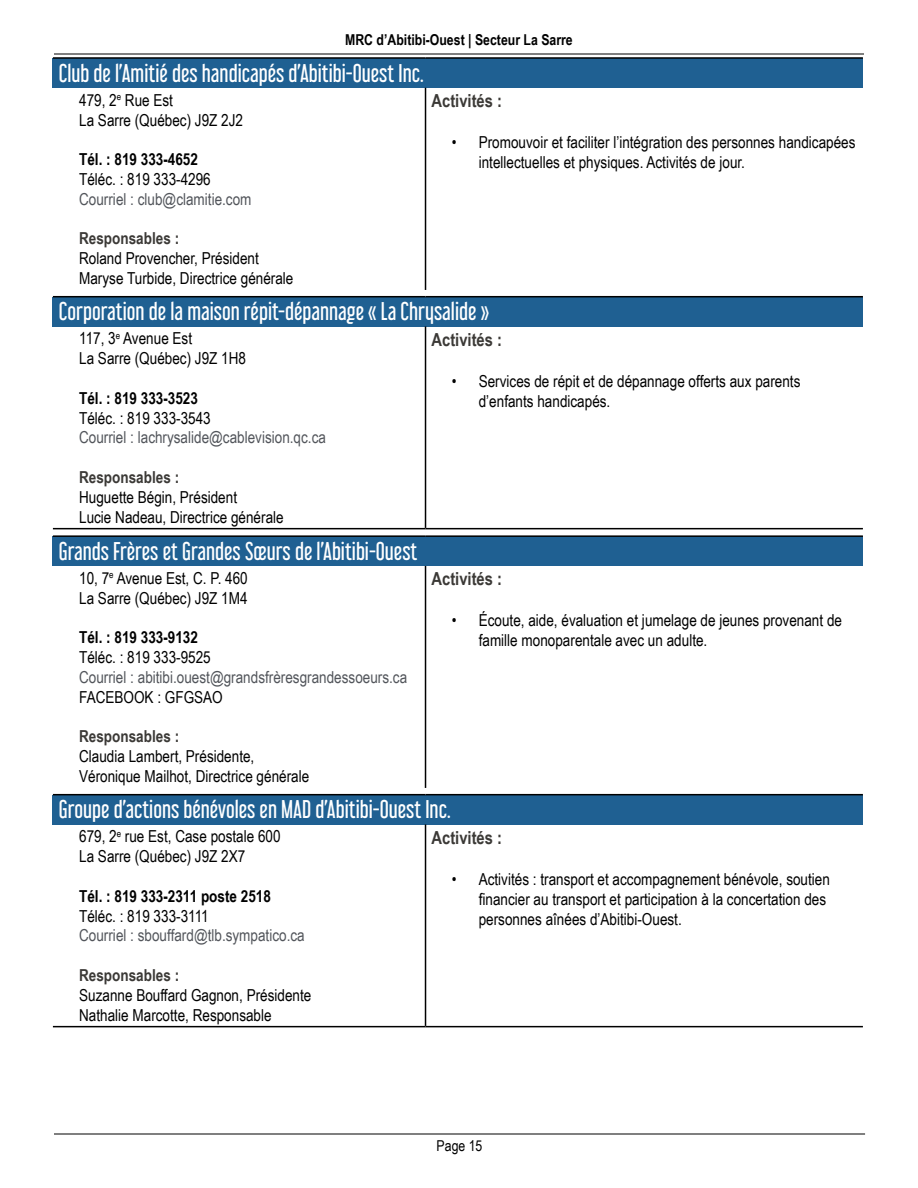
<style>
.page{position:relative;width:918px;height:1188px;background:#fff}
.page>*{position:absolute;margin:0;border:0;box-sizing:border-box;transform-origin:0 0}
.t1{font:22.5px "Libel Suit Rg";color:#fff}
.t2{font:700 18px "Arial Narrow";color:#3b3936}
.t3{font:16.5px/19.8px "Arial Narrow";color:#000}
.t4{font:16.5px "Arial Narrow";color:#52555b}
.t5{font:700 16.5px "Arial Narrow";color:#000}
.t6{font:700 16.5px "Arial Narrow";color:#3b3936}
.t7{font:700 15px "Arial Narrow";color:#000}
.t8{font:15px "Arial Narrow";color:#000}
</style>
<div class="page">
<hr style="left:54px;top:1134px;width:811px;height:1px;background:#000">
<hr style="left:54px;top:54px;width:810px;height:1px;background:#000">
<div style="left:53px;top:58px;width:810px;height:30px;background:#1f6092"></div>
<hr style="left:53px;top:57px;width:373px;height:2px;background:#000">
<hr style="left:426px;top:57px;width:437px;height:2px;background:#000">
<hr style="left:425px;top:88px;width:1px;height:202px;background:#000">
<div style="left:53px;top:297px;width:810px;height:29px;background:#1f6092"></div>
<hr style="left:53px;top:296px;width:373px;height:1px;background:#000">
<hr style="left:426px;top:296px;width:437px;height:1px;background:#000">
<hr style="left:425px;top:326px;width:1px;height:202px;background:#000">
<hr style="left:53px;top:528px;width:373px;height:1px;background:#000">
<hr style="left:426px;top:528px;width:437px;height:1px;background:#000">
<div style="left:53px;top:536px;width:810px;height:30px;background:#1f6092"></div>
<hr style="left:53px;top:535px;width:373px;height:2px;background:#000">
<hr style="left:426px;top:535px;width:437px;height:2px;background:#000">
<hr style="left:425px;top:566px;width:1px;height:222px;background:#000">
<div style="left:53px;top:795px;width:810px;height:29px;background:#1f6092"></div>
<hr style="left:53px;top:794px;width:373px;height:1px;background:#000">
<hr style="left:426px;top:794px;width:437px;height:1px;background:#000">
<hr style="left:425px;top:824px;width:1px;height:202px;background:#000">
<hr style="left:53px;top:1026px;width:373px;height:1px;background:#000">
<hr style="left:426px;top:1026px;width:437px;height:1px;background:#000">
<p class="t7" style="left:345px;top:29px;width:229px">MRC d’Abitibi-Ouest | Secteur La Sarre</p>
<h1 class="t1" style="left:59px;top:55px;width:366px">Club de l’Amitié des handicapés d’Abitibi-Ouest Inc.</h1>
<p class="t3" style="left:79px;top:89px;width:165px">479, 2<sup>e</sup> Rue Est<br>La Sarre (Québec) J9Z 2J2</p>
<p class="t5" style="left:79px;top:147px;width:120px">Tél. : 819 333-4652</p>
<p class="t3" style="left:79px;top:169px;width:133px">Téléc. : 819 333-4296</p>
<p class="t4" style="left:79px;top:187px;width:174px">Courriel : club@clamitie.com</p>
<p class="t6" style="left:79px;top:226px;width:102px">Responsables :</p>
<p class="t3" style="left:79px;top:248px;width:216px">Roland Provencher, Président<br>Maryse Turbide, Directrice générale</p>
<p class="t2" style="left:432px;top:87px;width:72px">Activités :</p>
<p class="t3" style="left:479px;top:132px;width:378px;text-indent:-27px">• Promouvoir et faciliter l’intégration des personnes handicapées intellectuelles et physiques. Activités de jour.</p>
<h1 class="t1" style="left:59px;top:293px;width:432px">Corporation de la maison répit-dépannage « La Chrysalide »</h1>
<p class="t3" style="left:79px;top:328px;width:168px">117, 3<sup>e</sup> Avenue Est<br>La Sarre (Québec) J9Z 1H8</p>
<p class="t5" style="left:79px;top:386px;width:120px">Tél. : 819 333-3523</p>
<p class="t3" style="left:79px;top:407px;width:133px">Téléc. : 819 333-3543</p>
<p class="t4" style="left:79px;top:426px;width:248px">Courriel : lachrysalide@cablevision.qc.ca</p>
<p class="t6" style="left:79px;top:465px;width:102px">Responsables :</p>
<p class="t3" style="left:79px;top:487px;width:206px">Huguette Bégin, Président<br>Lucie Nadeau, Directrice générale</p>
<p class="t2" style="left:432px;top:326px;width:72px">Activités :</p>
<p class="t3" style="left:479px;top:371px;width:323px;text-indent:-27px">• Services de répit et de dépannage offerts aux parents d’enfants handicapés.</p>
<h1 class="t1" style="left:59px;top:533px;width:360px">Grands Frères et Grandes Sœurs de l’Abitibi-Ouest</h1>
<p class="t3" style="left:79px;top:568px;width:170px">10, 7<sup>e</sup> Avenue Est, C. P. 460<br>La Sarre (Québec) J9Z 1M4</p>
<p class="t5" style="left:79px;top:625px;width:120px">Tél. : 819 333-9132</p>
<p class="t3" style="left:79px;top:647px;width:133px">Téléc. : 819 333-9525</p>
<p class="t4" style="left:79px;top:665px;width:330px">Courriel : abitibi.ouest@grandsfrèresgrandessoeurs.ca</p>
<p class="t3" style="left:79px;top:686px;width:145px">FACEBOOK : GFGSAO</p>
<p class="t6" style="left:79px;top:724px;width:102px">Responsables :</p>
<p class="t3" style="left:79px;top:746px;width:232px">Claudia Lambert, Présidente,<br>Véronique Mailhot, Directrice générale</p>
<p class="t2" style="left:432px;top:565px;width:72px">Activités :</p>
<p class="t3" style="left:479px;top:610px;width:365px;text-indent:-27px">• Écoute, aide, évaluation et jumelage de jeunes provenant de famille monoparentale avec un adulte.</p>
<h1 class="t1" style="left:59px;top:791px;width:393px">Groupe d’actions bénévoles en MAD d’Abitibi-Ouest Inc.</h1>
<p class="t3" style="left:79px;top:826px;width:203px">679, 2<sup>e</sup> rue Est, Case postale 600<br>La Sarre (Québec) J9Z 2X7</p>
<p class="t5" style="left:79px;top:884px;width:193px">Tél. : 819 333-2311 poste 2518</p>
<p class="t3" style="left:79px;top:905px;width:131px">Téléc. : 819 333-3111</p>
<p class="t4" style="left:79px;top:924px;width:227px">Courriel : sbouffard@tlb.sympatico.ca</p>
<p class="t6" style="left:79px;top:963px;width:102px">Responsables :</p>
<p class="t3" style="left:79px;top:985px;width:234px">Suzanne Bouffard Gagnon, Présidente<br>Nathalie Marcotte, Responsable</p>
<p class="t2" style="left:432px;top:824px;width:72px">Activités :</p>
<p class="t3" style="left:479px;top:869px;width:353px;text-indent:-27px">• Activités : transport et accompagnement bénévole, soutien financier au transport et participation à la concertation des personnes aînées d’Abitibi-Ouest.</p>
<p class="t8" style="left:437px;top:1135px;width:47px">Page 15</p>
</div>
